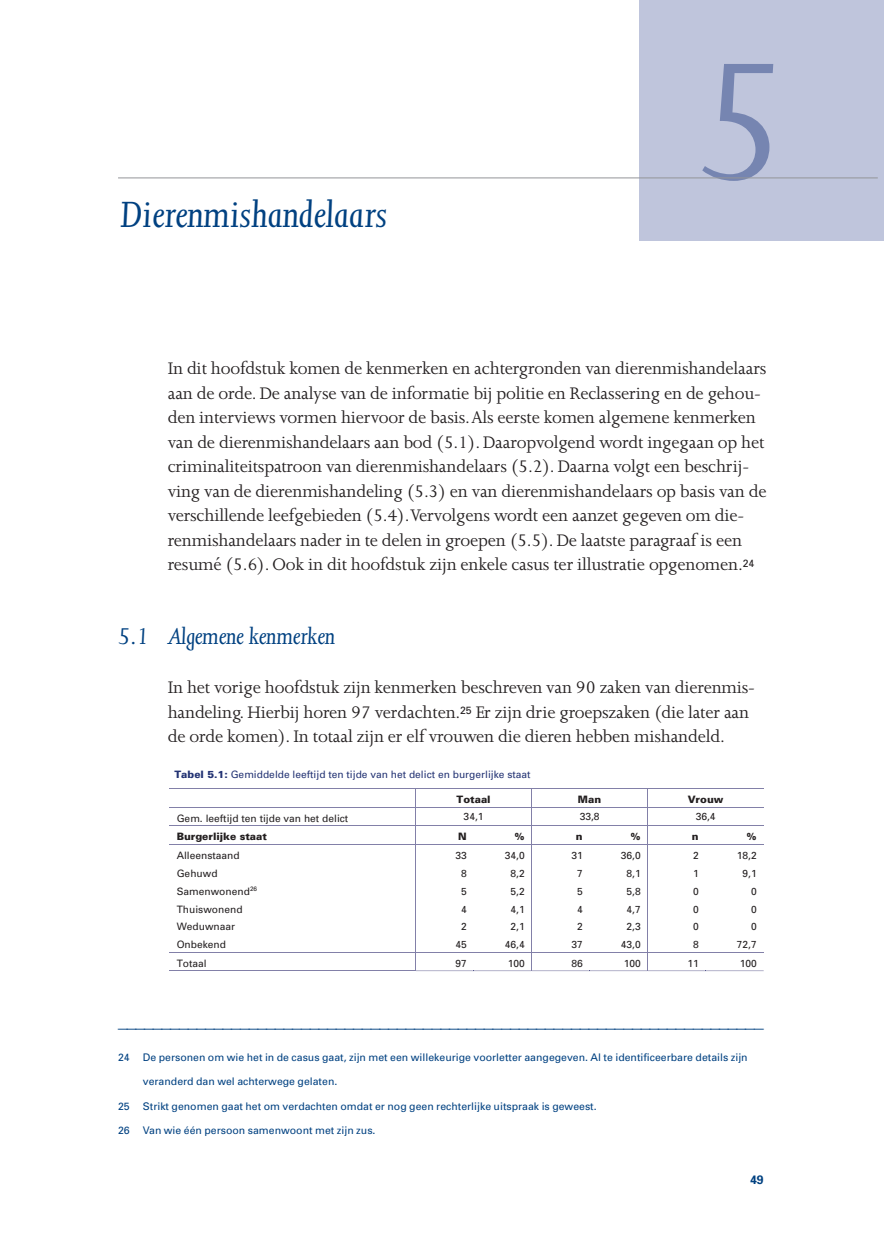
<style>
.page{position:relative;width:884px;height:1255px;background:#fff}
.page>*{position:absolute;margin:0;border:0;box-sizing:border-box;transform-origin:0 0}
.t1{font:italic 190.75px "Joanna";color:#7685b1}
.t2{font:italic 42px "Joanna";color:#014181}
.t3{font:italic 26.25px "Joanna";color:#014181}
.t4{font:19.25px/24.5px "Joanna";letter-spacing:-.01em;color:#231f20}
.t5{font:19.25px "Joanna";color:#014181}
.t6{font:700 12.25px "Univers";color:#014181}
.t7{font:10.5px "Univers";color:#014181}
.t8{font:10.15px "Univers";color:#231f20}
.t9{font:10.15px "Univers";color:#243474}
.t10{font:900 10.15px "Univers";color:#231f20}
.s1{font-weight:900}
</style>
<div class="page">
<div style="left:639px;top:0;width:244px;height:240px;background:#bfc5dc"></div>
<hr style="left:118px;top:178px;width:759px;height:1px;background:#939598">
<hr style="left:169px;top:788px;width:594px;height:1px;background:#8280a8">
<hr style="left:169px;top:806px;width:594px;height:1px;background:#8280a8">
<hr style="left:169px;top:825px;width:594px;height:1px;background:#8280a8">
<hr style="left:169px;top:843px;width:594px;height:1px;background:#8280a8">
<hr style="left:169px;top:951px;width:594px;height:1px;background:#8280a8">
<hr style="left:169px;top:970px;width:246px;height:1px;background:#8280a8">
<svg style="left:415px;top:789px;width:348px;height:182px"></svg>
<h2 class="t2" style="left:120px;top:200px;width:269px">Dierenmishandelaars</h2>
<h1 class="t1" style="left:696px;top:53px;width:91px">5</h1>
<p class="t4" style="left:168px;top:358px;width:600px">In dit hoofdstuk komen de kenmerken en achtergronden van dierenmishandelaars aan de orde. De analyse van de informatie bij politie en Reclassering en de gehou&shy;den interviews vormen hiervoor de basis. Als eerste komen algemene kenmerken van de dierenmishandelaars aan bod (5.1). Daaropvolgend wordt ingegaan op het criminaliteitspatroon van dierenmishandelaars (5.2). Daarna volgt een beschrij&shy;ving van de dierenmishandeling (5.3) en van dierenmishandelaars op basis van de verschillende leefgebieden (5.4). Vervolgens wordt een aanzet gegeven om die&shy;renmishandelaars nader in te delen in groepen (5.5). De laatste paragraaf is een resumé (5.6). Ook in dit hoofdstuk zijn enkele casus ter illustratie opgenomen.<sup>24</sup></p>
<h3 class="t3" style="left:118px;top:626px;width:218px">5.1 Algemene kenmerken</h3>
<p class="t4" style="left:168px;top:676px;width:588px">In het vorige hoofdstuk zijn kenmerken beschreven van 90 zaken van dierenmis&shy;handeling. Hierbij horen 97 verdachten.<sup>25</sup> Er zijn drie groepszaken (die later aan de orde komen). In totaal zijn er elf vrouwen die dieren hebben mishandeld.</p>
<p class="t9" style="left:174px;top:770px;width:357px"><span class="s1">Tabel 5.1:</span> Gemiddelde leeftijd ten tijde van het delict en burgerlijke staat</p>
<p class="t10" style="left:456px;top:796px;width:36px">Totaal</p>
<p class="t10" style="left:577px;top:796px;width:25px">Man</p>
<p class="t10" style="left:687px;top:796px;width:37px">Vrouw</p>
<p class="t8" style="left:177px;top:814px;width:173px">Gem. leeftijd ten tijde van het delict</p>
<p class="t8" style="left:463px;top:812px;width:21px">34,1</p>
<p class="t8" style="left:579px;top:812px;width:21px">33,8</p>
<p class="t8" style="left:695px;top:812px;width:21px">36,4</p>
<p class="t10" style="left:177px;top:833px;width:92px">Burgerlijke staat</p>
<p class="t10" style="left:458px;top:833px;width:10px">N</p>
<p class="t10" style="left:514px;top:833px;width:12px">%</p>
<p class="t10" style="left:575px;top:833px;width:8px">n</p>
<p class="t10" style="left:630px;top:833px;width:12px">%</p>
<p class="t10" style="left:691px;top:833px;width:8px">n</p>
<p class="t10" style="left:746px;top:833px;width:12px">%</p>
<p class="t8" style="left:177px;top:851px;width:65px">Alleenstaand</p>
<p class="t8" style="left:455px;top:851px;width:13px">33</p>
<p class="t8" style="left:504px;top:851px;width:21px">34,0</p>
<p class="t8" style="left:571px;top:851px;width:13px">31</p>
<p class="t8" style="left:620px;top:851px;width:21px">36,0</p>
<p class="t8" style="left:692px;top:851px;width:7px">2</p>
<p class="t8" style="left:736px;top:851px;width:21px">18,2</p>
<p class="t8" style="left:177px;top:869px;width:42px">Gehuwd</p>
<p class="t8" style="left:461px;top:869px;width:7px">8</p>
<p class="t8" style="left:510px;top:869px;width:16px">8,2</p>
<p class="t8" style="left:576px;top:869px;width:7px">7</p>
<p class="t8" style="left:626px;top:869px;width:16px">8,1</p>
<p class="t8" style="left:692px;top:869px;width:7px">1</p>
<p class="t8" style="left:742px;top:869px;width:16px">9,1</p>
<p class="t8" style="left:177px;top:887px;width:82px">Samenwonend<sup>26</sup></p>
<p class="t8" style="left:461px;top:887px;width:7px">5</p>
<p class="t8" style="left:510px;top:887px;width:16px">5,2</p>
<p class="t8" style="left:576px;top:887px;width:7px">5</p>
<p class="t8" style="left:626px;top:887px;width:16px">5,8</p>
<p class="t8" style="left:692px;top:887px;width:7px">0</p>
<p class="t8" style="left:750px;top:887px;width:7px">0</p>
<p class="t8" style="left:177px;top:905px;width:67px">Thuiswonend</p>
<p class="t8" style="left:461px;top:905px;width:7px">4</p>
<p class="t8" style="left:510px;top:905px;width:16px">4,1</p>
<p class="t8" style="left:576px;top:905px;width:7px">4</p>
<p class="t8" style="left:626px;top:905px;width:16px">4,7</p>
<p class="t8" style="left:692px;top:905px;width:7px">0</p>
<p class="t8" style="left:750px;top:905px;width:7px">0</p>
<p class="t8" style="left:177px;top:923px;width:60px">Weduwnaar</p>
<p class="t8" style="left:461px;top:923px;width:7px">2</p>
<p class="t8" style="left:510px;top:923px;width:16px">2,1</p>
<p class="t8" style="left:576px;top:923px;width:7px">2</p>
<p class="t8" style="left:626px;top:923px;width:16px">2,3</p>
<p class="t8" style="left:692px;top:923px;width:7px">0</p>
<p class="t8" style="left:750px;top:923px;width:7px">0</p>
<p class="t8" style="left:177px;top:940px;width:51px">Onbekend</p>
<p class="t8" style="left:455px;top:940px;width:13px">45</p>
<p class="t8" style="left:504px;top:940px;width:21px">46,4</p>
<p class="t8" style="left:571px;top:940px;width:13px">37</p>
<p class="t8" style="left:620px;top:940px;width:21px">43,0</p>
<p class="t8" style="left:692px;top:940px;width:7px">8</p>
<p class="t8" style="left:736px;top:940px;width:21px">72,7</p>
<p class="t8" style="left:177px;top:959px;width:32px">Totaal</p>
<p class="t8" style="left:455px;top:959px;width:13px">97</p>
<p class="t8" style="left:507px;top:959px;width:19px">100</p>
<p class="t8" style="left:571px;top:959px;width:13px">86</p>
<p class="t8" style="left:623px;top:959px;width:19px">100</p>
<p class="t8" style="left:687px;top:959px;width:13px">11</p>
<p class="t8" style="left:739px;top:959px;width:19px">100</p>
<p class="t5" style="left:118px;top:1021px;width:646px">––––––––––––––––––––––––––––––––––––––––––––––––––––––––––––––––––––––––––</p>
<p class="t7" style="left:118px;top:1053px;width:13px">24</p>
<p class="t7" style="left:143px;top:1053px;width:606px">De personen om wie het in de casus gaat, zijn met een willekeurige voorletter aangegeven. Al te identificeerbare details zijn</p>
<p class="t7" style="left:143px;top:1077px;width:196px">veranderd dan wel achterwege gelaten.</p>
<p class="t7" style="left:118px;top:1102px;width:13px">25</p>
<p class="t7" style="left:143px;top:1102px;width:455px">Strikt genomen gaat het om verdachten omdat er nog geen rechterlijke uitspraak is geweest.</p>
<p class="t7" style="left:118px;top:1126px;width:13px">26</p>
<p class="t7" style="left:143px;top:1126px;width:234px">Van wie één persoon samenwoont met zijn zus.</p>
<p class="t6" style="left:749px;top:1175px;width:15px">49</p>
</div>
